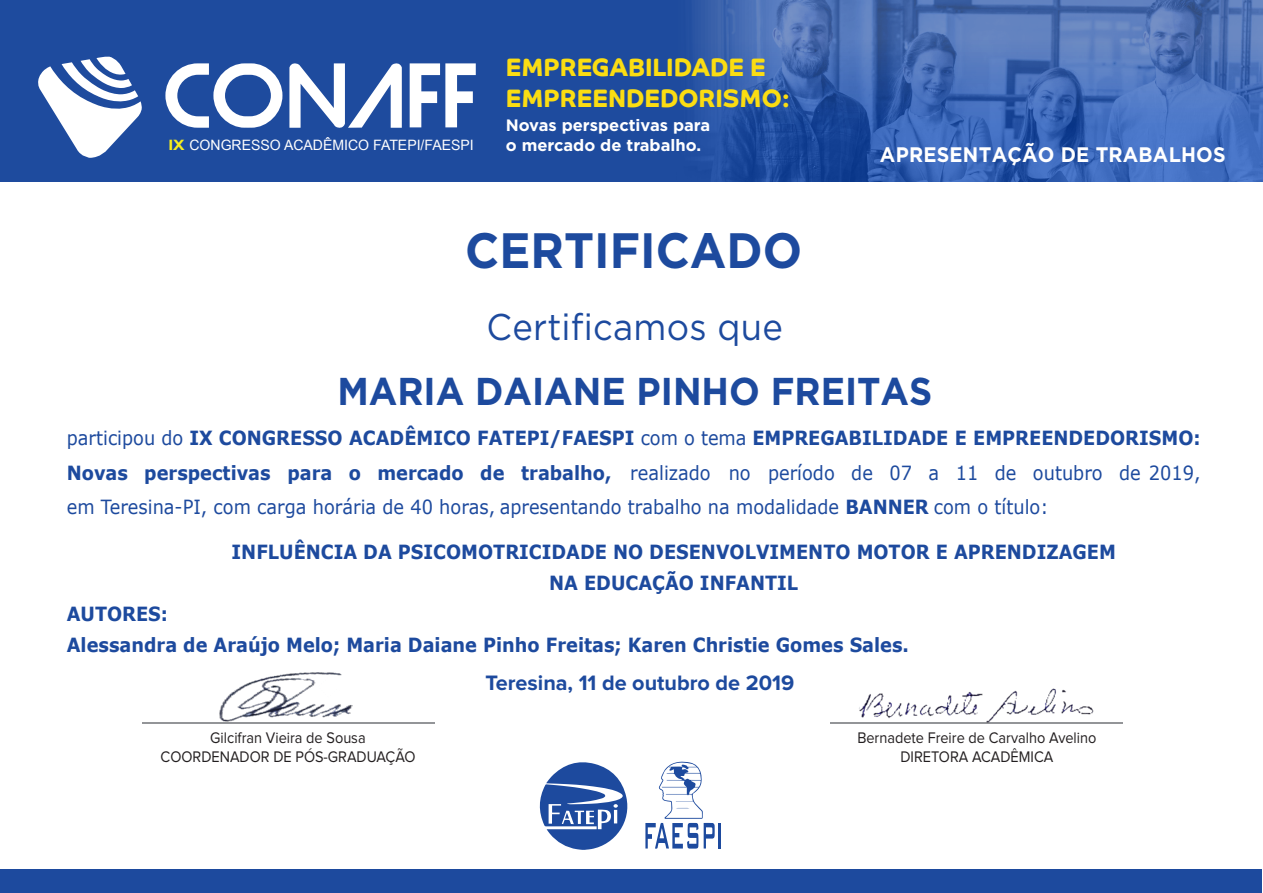
<style>
.page{position:relative;width:1263px;height:893px;background:#fff}
.page>*{position:absolute;margin:0;border:0;box-sizing:border-box;transform-origin:0 0}
.t1{font:700 49.65px "Gotham";color:#1d4a9e;scale:.93 1}
.t2{font:700 38.7px "Gotham";color:#1d4a9e;scale:.93 1}
.t3{font:37.2px "Gotham";letter-spacing:.005em;color:#1d4a9e;scale:.93 1}
.t4{font:700 25.35px/30.3px "Co Headline Corp";color:#fbdd12}
.t5{font:700 21.6px "Proxima Nova";color:#1d4a9e}
.t6{font:700 21px "Gotham";letter-spacing:.01em;color:#fff;scale:.93 1}
.t7{font:19.5px/34.5px "Verdana";color:#1d4a9e;text-align:justify;scale:.91 1}
.t8{font:700 19.5px/30.9px "Verdana";color:#1d4a9e;text-align:center;scale:.91 1}
.t9{font:700 16.5px "Gotham";color:#fff}
.t10{font:15.9px/19px "Proxima Nova";color:#231f20;text-align:center;scale:.91 1}
.t11{font:14.25px "Arial Narrow";color:#fff;scale:1.2 1}
.s1{font-family:"Arial";font-weight:700;color:#f7ee1f}
.s2{font-weight:700}
</style>
<div class="page">
<svg style="left:788px;top:0;width:475px;height:182px;background:#426ab4"></svg>
<svg style="left:0;top:0;width:788px;height:182px;background:#204d9f"></svg>
<svg style="left:165px;top:63px;width:117px;height:65px"></svg>
<svg style="left:289px;top:63px;width:113px;height:65px"></svg>
<svg style="left:410px;top:63px;width:66px;height:64px"></svg>
<svg style="left:34px;top:56px;width:108px;height:102px"></svg>
<div style="left:0;top:869px;width:1262px;height:24px;background:#1d4a9e"></div>
<hr style="left:142px;top:722px;width:292px;height:1px;background:#939598">
<hr style="left:831px;top:722px;width:292px;height:1px;background:#939598">
<img style="left:213px;top:672px;width:147px;height:52px">
<img style="left:853px;top:688px;width:252px;height:36px">
<hr style="left:718px;top:823px;width:3px;height:26px;background:#1d4a9e">
<svg style="left:645px;top:761px;width:70px;height:88px"></svg>
<svg style="left:539px;top:762px;width:89px;height:88px"></svg>
<p class="t4" style="left:506px;top:53px;width:286px">EMPREGABILIDADE E<br>EMPREENDEDORISMO:</p>
<p class="t9" style="left:506px;top:116px;width:206px">Novas perspectivas para</p>
<p class="t11" style="left:168px;top:134px;width:256px"><span class="s1">IX</span> CONGRESSO ACADÊMICO FATEPI/FAESPI</p>
<p class="t9" style="left:506px;top:136px;width:197px">o mercado de trabalho.</p>
<h1 class="t1" style="left:465px;top:222px;width:364px">CERTIFICADO</h1>
<p class="t6" style="left:880px;top:143px;width:373px">APRESENTAÇÃO DE TRABALHOS</p>
<h3 class="t3" style="left:486px;top:306px;width:320px">Certificamos que</h3>
<h2 class="t2" style="left:337px;top:369px;width:641px">MARIA DAIANE PINHO FREITAS</h2>
<p class="t7" style="left:67px;top:420px;width:1247px">participou do <span class="s2">IX CONGRESSO ACADÊMICO FATEPI/FAESPI</span> com o tema <span class="s2">EMPREGABILIDADE E EMPREENDEDORISMO:<br>Novas perspectivas para o mercado de trabalho,</span> realizado no período de 07 a 11 de outubro de 2019, em Teresina-PI, com carga horária de 40 horas, apresentando trabalho na modalidade <span class="s2">BANNER</span> com o título:</p>
<p class="t8" style="left:232px;top:536px;width:973px">INFLUÊNCIA DA PSICOMOTRICIDADE NO DESENVOLVIMENTO MOTOR E APRENDIZAGEM<br>NA EDUCAÇÃO INFANTIL</p>
<p class="t8" style="left:67px;top:598px;width:927px;text-align:left">AUTORES:<br>Alessandra de Araújo Melo; Maria Daiane Pinho Freitas; Karen Christie Gomes Sales.</p>
<p class="t5" style="left:485px;top:673px;width:310px">Teresina, 11 de outubro de 2019</p>
<p class="t10" style="left:161px;top:728px;width:282px">Gilcifran Vieira de Sousa<br>COORDENADOR DE PÓS-GRADUAÇÃO</p>
<p class="t10" style="left:857px;top:728px;width:264px">Bernadete Freire de Carvalho Avelino<br>DIRETORA ACADÊMICA</p>
</div>
